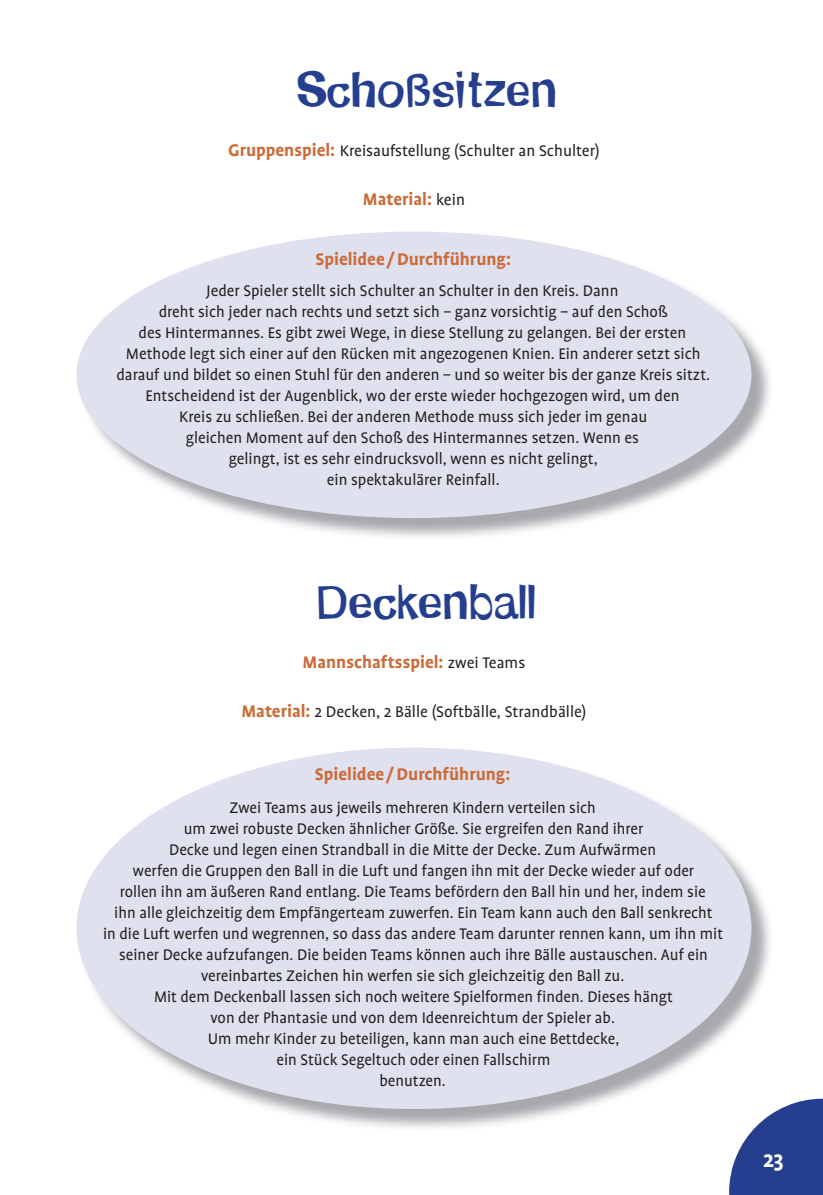
<style>
.page{position:relative;width:823px;height:1195px;background:#fff}
.page>*{position:absolute;margin:0;border:0;box-sizing:border-box;transform-origin:0 0}
.t1{font:45.5px "Schmelvetica";letter-spacing:.015em;color:#253f8e}
.t2{font:700 24.5px "Profile";color:#fff}
.t3{font:700 19.25px "Profile";color:#cb6b3a}
.t4{font:17.5px/21px "Profile";color:#231f20;text-align:center}
.s1{font-weight:700;font-size:19.25px;color:#cb6b3a}
.s2{font-weight:400;font-size:17.5px;color:#231f20}
</style>
<div class="page">
<img style="left:85px;top:271px;width:685px;height:266px">
<div style="left:76px;top:231px;width:675px;height:287px;background:#e0e1ee;border-radius:50%"></div>
<img style="left:90px;top:792px;width:680px;height:336px">
<div style="left:76px;top:747px;width:675px;height:362px;background:#e0e1ee;border-radius:50%"></div>
<svg style="left:729px;top:1098px;width:94px;height:97px"></svg>
<h1 class="t1" style="left:296px;top:58px;width:261px">Schoßsitzen</h1>
<p class="t4" style="left:228px;top:140px;width:373px"><span class="s1">Gruppenspiel:</span> Kreisaufstellung (Schulter an Schulter)</p>
<p class="t3" style="left:363px;top:188px;width:103px">Material: <span class="s2">kein</span></p>
<p class="t3" style="left:315px;top:248px;width:197px">Spielidee / Durchführung:</p>
<p class="t4" style="left:116px;top:280px;width:595px">Jeder Spieler stellt sich Schulter an Schulter in den Kreis. Dann<br>dreht sich jeder nach rechts und setzt sich – ganz vorsichtig – auf den Schoß<br>des Hintermannes. Es gibt zwei Wege, in diese Stellung zu gelangen. Bei der ersten Methode legt sich einer auf den Rücken mit angezogenen Knien. Ein anderer setzt sich darauf und bildet so einen Stuhl für den anderen – und so weiter bis der ganze Kreis sitzt.<br>Entscheidend ist der Augenblick, wo der erste wieder hochgezogen wird, um den<br>Kreis zu schließen. Bei der anderen Methode muss sich jeder im genau<br>gleichen Moment auf den Schoß des Hintermannes setzen. Wenn es<br>gelingt, ist es sehr eindrucksvoll, wenn es nicht gelingt,<br>ein spektakulärer Reinfall.</p>
<h1 class="t1" style="left:317px;top:570px;width:219px">Deckenball</h1>
<p class="t3" style="left:302px;top:652px;width:224px">Mannschaftsspiel: <span class="s2">zwei Teams</span></p>
<p class="t4" style="left:241px;top:701px;width:346px"><span class="s1">Material:</span> 2 Decken, 2 Bälle (Softbälle, Strandbälle)</p>
<p class="t3" style="left:315px;top:763px;width:197px">Spielidee / Durchführung:</p>
<p class="t4" style="left:103px;top:797px;width:621px">Zwei Teams aus jeweils mehreren Kindern verteilen sich<br>um zwei robuste Decken ähnlicher Größe. Sie ergreifen den Rand ihrer<br>Decke und legen einen Strandball in die Mitte der Decke. Zum Aufwärmen<br>werfen die Gruppen den Ball in die Luft und fangen ihn mit der Decke wieder auf oder<br>rollen ihn am äußeren Rand entlang. Die Teams befördern den Ball hin und her, indem sie<br>ihn alle gleichzeitig dem Empfängerteam zuwerfen. Ein Team kann auch den Ball senkrecht<br>in die Luft werfen und wegrennen, so dass das andere Team darunter rennen kann, um ihn mit seiner Decke aufzufangen. Die beiden Teams können auch ihre Bälle austauschen. Auf ein vereinbartes Zeichen hin werfen sie sich gleichzeitig den Ball zu.<br>Mit dem Deckenball lassen sich noch weitere Spielformen finden. Dieses hängt<br>von der Phantasie und von dem Ideenreichtum der Spieler ab.<br>Um mehr Kinder zu beteiligen, kann man auch eine Bettdecke,<br>ein Stück Segeltuch oder einen Fallschirm<br>benutzen.</p>
<h2 class="t2" style="left:763px;top:1146px;width:22px">23</h2>
</div>
